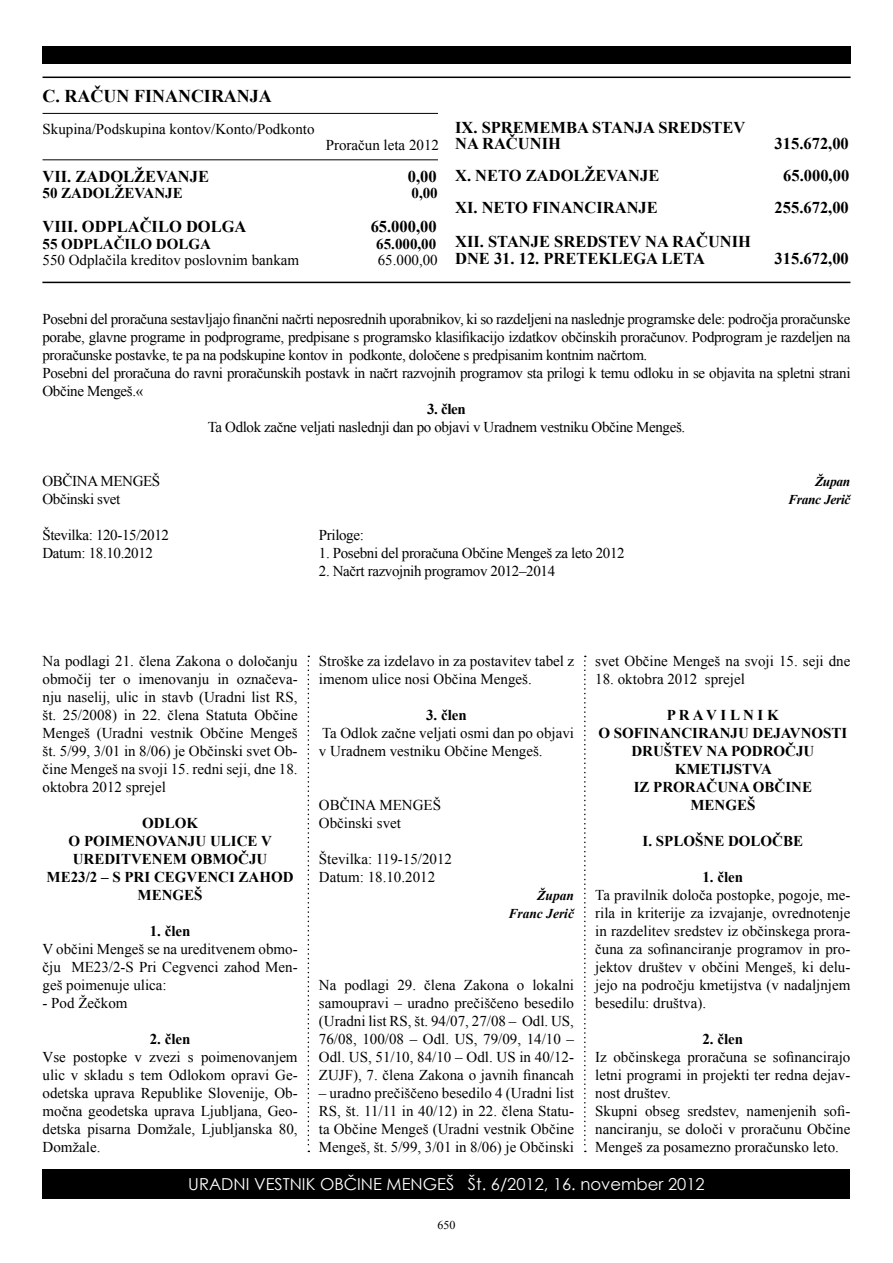
<style>
.page{position:relative;width:893px;height:1263px;background:#fff}
.page>*{position:absolute;margin:0;border:0;box-sizing:border-box;transform-origin:0 0}
.t1{font:700 18px "Times New Roman";color:#000}
.t2{font:700 16.5px/15.9px "Times New Roman";color:#000}
.t3{font:16.5px "Century Gothic";color:#fff}
.t4{font:15px/18px "Times New Roman";color:#000;text-align:justify}
.t5{font:15px/18px "Times New Roman";letter-spacing:-.025em;color:#000}
.t6{font:700 15px/18px "Times New Roman";color:#000;text-align:center}
.t7{font:italic 700 13.5px/18px "Times New Roman";letter-spacing:-.01em;color:#000;text-align:right}
.t8{font:12px "Times New Roman";color:#000}
</style>
<div class="page">
<hr style="left:43px;top:77px;width:808px;height:1px;background:#000">
<hr style="left:43px;top:113px;width:395px;height:1px;background:#000">
<hr style="left:43px;top:160px;width:395px;height:1px;background:#000">
<hr style="left:42px;top:282px;width:808px;height:1px;background:#000">
<svg style="left:308px;top:656px;width:1px;height:496px"></svg>
<svg style="left:584px;top:656px;width:2px;height:496px"></svg>
<div style="left:43px;top:47px;width:808px;height:17px;background:#000"></div>
<div style="left:43px;top:1169px;width:807px;height:30px;background:#000"></div>
<p class="t1" style="left:43px;top:84px;width:231px">C. RAČUN FINANCIRANJA</p>
<p class="t4" style="left:43px;top:120px;width:274px">Skupina/Podskupina kontov/Konto/Podkonto</p>
<p class="t4" style="left:326px;top:136px;width:115px">Proračun leta 2012</p>
<p class="t2" style="left:43px;top:168px;width:168px">VII. ZADOLŽEVANJE</p>
<p class="t2" style="left:408px;top:168px;width:30px">0,00</p>
<p class="t6" style="left:43px;top:184px;width:142px">50 ZADOLŽEVANJE</p>
<p class="t6" style="left:412px;top:184px;width:28px">0,00</p>
<p class="t2" style="left:43px;top:218px;width:205px">VIII. ODPLAČILO DOLGA</p>
<p class="t2" style="left:371px;top:218px;width:67px">65.000,00</p>
<p class="t6" style="left:43px;top:235px;width:170px">55 ODPLAČILO DOLGA</p>
<p class="t6" style="left:376px;top:235px;width:61px">65.000,00</p>
<p class="t4" style="left:43px;top:251px;width:258px">550 Odplačila kreditov poslovnim bankam</p>
<p class="t4" style="left:378px;top:251px;width:61px">65.000,00</p>
<p class="t2" style="left:455px;top:120px;width:292px">IX. SPREMEMBA STANJA SREDSTEV<br>NA RAČUNIH</p>
<p class="t2" style="left:775px;top:135px;width:76px">315.672,00</p>
<p class="t2" style="left:455px;top:167px;width:206px">X. NETO ZADOLŽEVANJE</p>
<p class="t2" style="left:783px;top:167px;width:67px">65.000,00</p>
<p class="t2" style="left:455px;top:199px;width:204px">XI. NETO FINANCIRANJE</p>
<p class="t2" style="left:775px;top:199px;width:76px">255.672,00</p>
<p class="t2" style="left:455px;top:232px;width:297px;line-height:17.4px">XII. STANJE SREDSTEV NA RAČUNIH<br>DNE 31. 12. PRETEKLEGA LETA</p>
<p class="t2" style="left:775px;top:250px;width:76px">315.672,00</p>
<p class="t5" style="left:43px;top:310px;width:810px">Posebni del proračuna sestavljajo finančni načrti neposrednih uporabnikov, ki so razdeljeni na naslednje programske dele: področja proračunske porabe, glavne programe in podprograme, predpisane s programsko klasifikacijo izdatkov občinskih proračunov. Podprogram je razdeljen na proračunske postavke, te pa na podskupine kontov in podkonte, določene s predpisanim kontnim načrtom.<br>Posebni del proračuna do ravni proračunskih postavk in načrt razvojnih programov sta prilogi k temu odloku in se objavita na spletni strani Občine Mengeš.«</p>
<p class="t6" style="left:427px;top:400px;width:40px">3. člen</p>
<p class="t5" style="left:208px;top:418px;width:479px">Ta Odlok začne veljati naslednji dan po objavi v Uradnem vestniku Občine Mengeš.</p>
<p class="t5" style="left:43px;top:472px;width:119px">OBČINA MENGEŠ<br>Občinski svet</p>
<p class="t5" style="left:43px;top:526px;width:128px">Številka: 120-15/2012<br>Datum: 18.10.2012</p>
<p class="t7" style="left:788px;top:472px;width:64px">Župan<br>Franc Jerič</p>
<p class="t5" style="left:319px;top:526px;width:46px">Priloge:</p>
<p class="t5" style="left:319px;top:544px;width:307px">1. Posebni del proračuna Občine Mengeš za leto 2012</p>
<p class="t5" style="left:319px;top:562px;width:238px">2. Načrt razvojnih programov 2012–2014</p>
<p class="t4" style="left:43px;top:652px;width:257px">Na podlagi 21. člena Zakona o določanju območij ter o imenovanju in označeva&shy;nju naselij, ulic in stavb (Uradni list RS, št. 25/2008) in 22. člena Statuta Občine Mengeš (Uradni vestnik Občine Mengeš št. 5/99, 3/01 in 8/06) je Občinski svet Ob&shy;čine Mengeš na svoji 15. redni seji, dne 18. oktobra 2012 sprejel</p>
<p class="t6" style="left:47px;top:814px;width:249px">ODLOK<br>O POIMENOVANJU ULICE V<br>UREDITVENEM OBMOČJU<br>ME23/2 – S PRI CEGVENCI ZAHOD<br>MENGEŠ</p>
<p class="t6" style="left:150px;top:922px;width:42px">1. člen</p>
<p class="t4" style="left:43px;top:940px;width:257px">V občini Mengeš se na ureditvenem obmo&shy;čju ME23/2-S Pri Cegvenci zahod Men&shy;geš poimenuje ulica:</p>
<p class="t4" style="left:43px;top:994px;width:86px">- Pod Žečkom</p>
<p class="t6" style="left:150px;top:1030px;width:42px">2. člen</p>
<p class="t4" style="left:43px;top:1048px;width:257px">Vse postopke v zvezi s poimenovanjem ulic v skladu s tem Odlokom opravi Ge&shy;odetska uprava Republike Slovenije, Ob&shy;močna geodetska uprava Ljubljana, Geo&shy;detska pisarna Domžale, Ljubljanska 80, Domžale.</p>
<p class="t4" style="left:319px;top:652px;width:257px">Stroške za izdelavo in za postavitev tabel z imenom ulice nosi Občina Mengeš.</p>
<p class="t6" style="left:426px;top:706px;width:42px">3. člen</p>
<p class="t4" style="left:319px;top:724px;width:257px">Ta Odlok začne veljati osmi dan po objavi v Uradnem vestniku Občine Mengeš.</p>
<p class="t4" style="left:319px;top:796px;width:124px">OBČINA MENGEŠ<br>Občinski svet</p>
<p class="t4" style="left:319px;top:850px;width:135px">Številka: 119-15/2012<br>Datum: 18.10.2012</p>
<p class="t7" style="left:508px;top:886px;width:67px">Župan<br>Franc Jerič</p>
<p class="t4" style="left:319px;top:976px;width:257px">Na podlagi 29. člena Zakona o lokalni samoupravi – uradno prečiščeno besedilo (Uradni list RS, št. 94/07, 27/08 – Odl. US, 76/08, 100/08 – Odl. US, 79/09, 14/10 – Odl. US, 51/10, 84/10 – Odl. US in 40/12- ZUJF), 7. člena Zakona o javnih financah</p>
<p class="t4" style="left:319px;top:1084px;width:257px">– uradno prečiščeno besedilo 4 (Uradni list RS, št. 11/11 in 40/12) in 22. člena Statu&shy;ta Občine Mengeš (Uradni vestnik Občine Mengeš, št. 5/99, 3/01 in 8/06) je Občinski</p>
<p class="t4" style="left:595px;top:652px;width:257px">svet Občine Mengeš na svoji 15. seji dne</p>
<p class="t4" style="left:595px;top:670px;width:151px">18. oktobra 2012 sprejel</p>
<p class="t6" style="left:598px;top:706px;width:250px">P R A V I L N I K<br>O SOFINANCIRANJU DEJAVNOSTI<br>DRUŠTEV NA PODROČJU<br>KMETIJSTVA<br>IZ PRORAČUNA OBČINE<br>MENGEŠ</p>
<p class="t6" style="left:643px;top:832px;width:162px">I. SPLOŠNE DOLOČBE</p>
<p class="t6" style="left:702px;top:868px;width:42px">1. člen</p>
<p class="t4" style="left:595px;top:886px;width:257px">Ta pravilnik določa postopke, pogoje, me&shy;rila in kriterije za izvajanje, ovrednotenje in razdelitev sredstev iz občinskega prora&shy;čuna za sofinanciranje programov in pro&shy;jektov društev v občini Mengeš, ki delu&shy;jejo na področju kmetijstva (v nadaljnjem besedilu: društva).</p>
<p class="t6" style="left:702px;top:1030px;width:42px">2. člen</p>
<p class="t4" style="left:595px;top:1048px;width:257px;text-align:left">Iz občinskega proračuna se sofinancirajo letni programi in projekti ter redna dejav&shy;nost društev.<br>Skupni obseg sredstev, namenjenih sofi&shy;nanciranju, se določi v proračunu Občine Mengeš za posamezno proračunsko leto.</p>
<p class="t3" style="left:188px;top:1172px;width:518px">URADNI VESTNIK OBČINE MENGEŠ Št. 6/2012, 16. november 2012</p>
<p class="t8" style="left:438px;top:1216px;width:19px">650</p>
</div>
